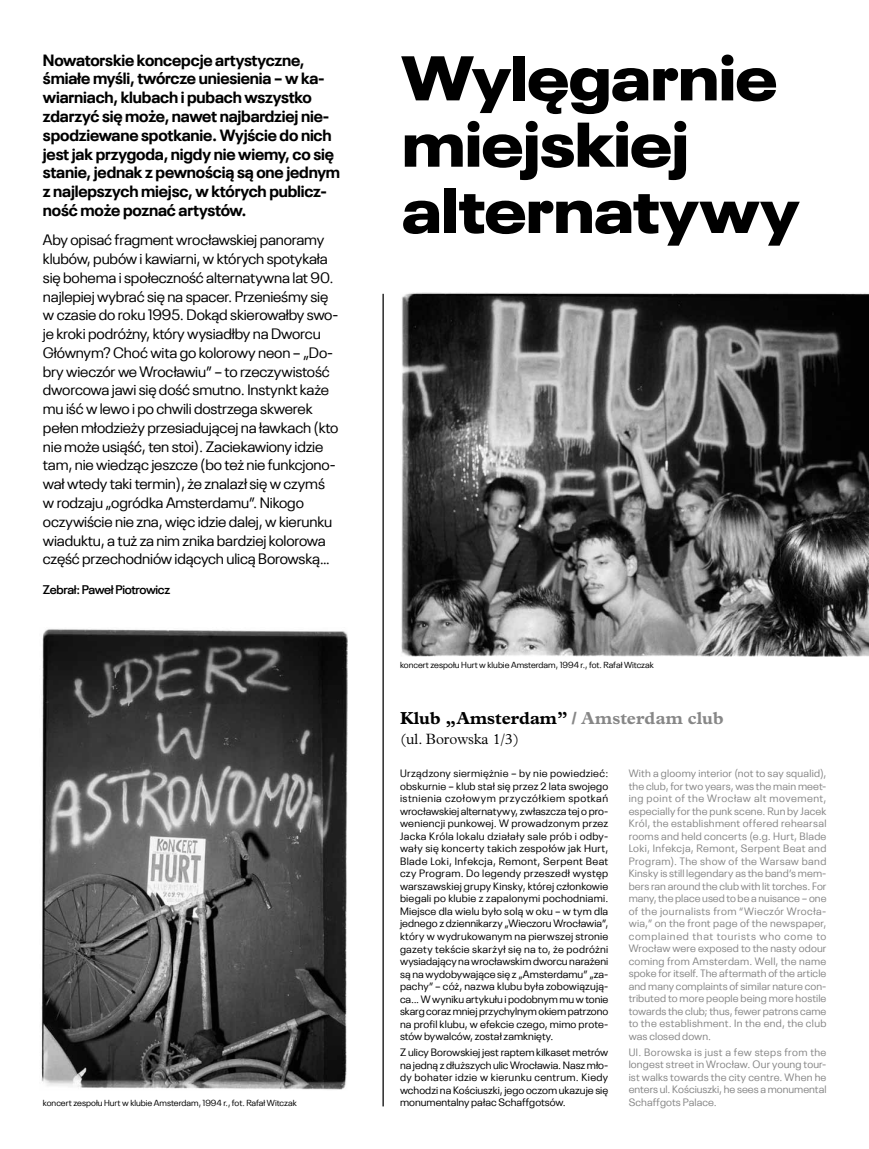
<style>
.page{position:relative;width:869px;height:1149px;background:#fff}
.page>*{position:absolute;margin:0;border:0;box-sizing:border-box;transform-origin:0 0}
.t1{font:900 expanded 62.38px/66.2px "Neue Plak";letter-spacing:-.01em;color:#000}
.t2{font:700 17.5px "Plantin MT Pro";color:#000}
.t3{font:700 16.25px/18.8px "Neue Plak";letter-spacing:-.01em;color:#000}
.t4{font:15px/18.8px "Neue Plak";letter-spacing:-.01em;color:#000}
.t5{font:300 15px "Plantin MT Pro";color:#000}
.t6{font:600 12.5px "Neue Plak";letter-spacing:-.03em;color:#000}
.t7{font:10.62px/12.5px "Neue Plak";color:#000;text-align:justify}
.t8{font:10.62px/12.5px "Neue Plak";letter-spacing:.01em;color:#878787;text-align:justify}
.t9{font:8.75px "Neue Plak";color:#000}
.s1{color:#878787}
</style>
<div class="page">
<hr style="left:382px;top:294px;width:1px;height:812px;background:#000">
<img style="left:401px;top:293px;width:467px;height:363px">
<img style="left:41px;top:629px;width:306px;height:461px">
<p class="t3" style="left:43px;top:49px;width:298px">Nowatorskie koncepcje artystyczne, śmiałe myśli, twórcze uniesienia – w ka&shy;wiarniach, klubach i pubach wszystko zdarzyć się może, nawet najbardziej nie&shy;spodziewane spotkanie. Wyjście do nich jest jak przygoda, nigdy nie wiemy, co się stanie, jednak z pewnością są one jednym z najlepszych miejsc, w których publicz&shy;ność może poznać artystów.</p>
<p class="t4" style="left:43px;top:229px;width:297px">Aby opisać fragment wrocławskiej panoramy klubów, pubów i kawiarni, w których spotykała się bohema i społeczność alternatywna lat 90. najlepiej wybrać się na spacer. Przenieśmy się w czasie do roku 1995. Dokąd skierowałby swo&shy;je kroki podróżny, który wysiadłby na Dworcu Głównym? Choć wita go kolorowy neon – „Do&shy;bry wieczór we Wrocławiu” – to rzeczywistość dworcowa jawi się dość smutno. Instynkt każe mu iść w lewo i po chwili dostrzega skwerek pełen młodzieży przesiadującej na ławkach (kto nie może usiąść, ten stoi). Zaciekawiony idzie tam, nie wiedząc jeszcze (bo też nie funkcjono&shy;wał wtedy taki termin), że znalazł się w czymś w rodzaju „ogródka Amsterdamu”. Nikogo oczywiście nie zna, więc idzie dalej, w kierunku wiaduktu, a tuż za nim znika bardziej kolorowa część przechodniów idących ulicą Borowską…</p>
<p class="t6" style="left:43px;top:580px;width:129px">Zebrał: Paweł Piotrowicz</p>
<p class="t9" style="left:43px;top:1095px;width:255px">koncert zespołu Hurt w klubie Amsterdam, 1994 r., fot. Rafał Witczak</p>
<h1 class="t1" style="left:401px;top:37px;width:399px">Wylęgarnie miejskiej alternatywy</h1>
<p class="t9" style="left:400px;top:657px;width:255px">koncert zespołu Hurt w klubie Amsterdam, 1994 r., fot. Rafał Witczak</p>
<h2 class="t2" style="left:400px;top:707px;width:325px">Klub „Amsterdam” <span class="s1">/ Amsterdam club</span></h2>
<h3 class="t5" style="left:400px;top:730px;width:120px">(ul. Borowska 1/3)</h3>
<p class="t7" style="left:400px;top:766px;width:210px">Urządzony siermiężnie – by nie powiedzieć: obskurnie – klub stał się przez 2 lata swojego istnienia czołowym przyczółkiem spotkań wrocławskiej alternatywy, zwłaszcza tej o pro&shy;weniencji punkowej. W prowadzonym przez Jacka Króla lokalu działały sale prób i odby&shy;wały się koncerty takich zespołów jak Hurt, Blade Loki, Infekcja, Remont, Serpent Beat czy Program. Do legendy przeszedł występ warszawskiej grupy Kinsky, której członkowie biegali po klubie z zapalonymi pochodniami.<br>Miejsce dla wielu było solą w oku – w tym dla jednego z dziennikarzy „Wieczoru Wrocławia”, który w wydrukowanym na pierwszej stronie gazety tekście skarżył się na to, że podróżni wysiadający na wrocławskim dworcu narażeni są na wydobywające się z „Amsterdamu” „za&shy;pachy” – cóż, nazwa klubu była zobowiązują&shy;ca... W wyniku artykułu i podobnym mu w tonie skarg coraz mniej przychylnym okiem patrzono na profil klubu, w efekcie czego, mimo prote&shy;stów bywalców, został zamknięty.</p>
<p class="t7" style="left:400px;top:1044px;width:210px">Z ulicy Borowskiej jest raptem kilkaset metrów na jedną z dłuższych ulic Wrocławia. Nasz mło&shy;dy bohater idzie w kierunku centrum. Kiedy wchodzi na Kościuszki, jego oczom ukazuje się monumentalny pałac Schaffgotsów.</p>
<p class="t8" style="left:628px;top:766px;width:199px">With a gloomy interior (not to say squalid), the club, for two years, was the main meet&shy;ing point of the Wrocław alt movement, especially for the punk scene. Run by Jacek Król, the establishment offered rehearsal rooms and held concerts (e.g. Hurt, Blade Loki, Infekcja, Remont, Serpent Beat and Program). The show of the Warsaw band Kinsky is still legendary as the band’s mem&shy;bers ran around the club with lit torches. For many, the place used to be a nuisance – one of the journalists from “Wieczór Wrocła&shy;wia,” on the front page of the newspaper, complained that tourists who come to Wrocław were exposed to the nasty odour coming from Amsterdam. Well, the name spoke for itself. The aftermath of the article and many complaints of similar nature con&shy;tributed to more people being more hostile towards the club; thus, fewer patrons came to the establishment. In the end, the club was closed down.</p>
<p class="t8" style="left:628px;top:1044px;width:199px">Ul. Borowska is just a few steps from the longest street in Wrocław. Our young tour&shy;ist walks towards the city centre. When he enters ul. Kościuszki, he sees a monumental Schaffgots Palace.</p>
</div>
